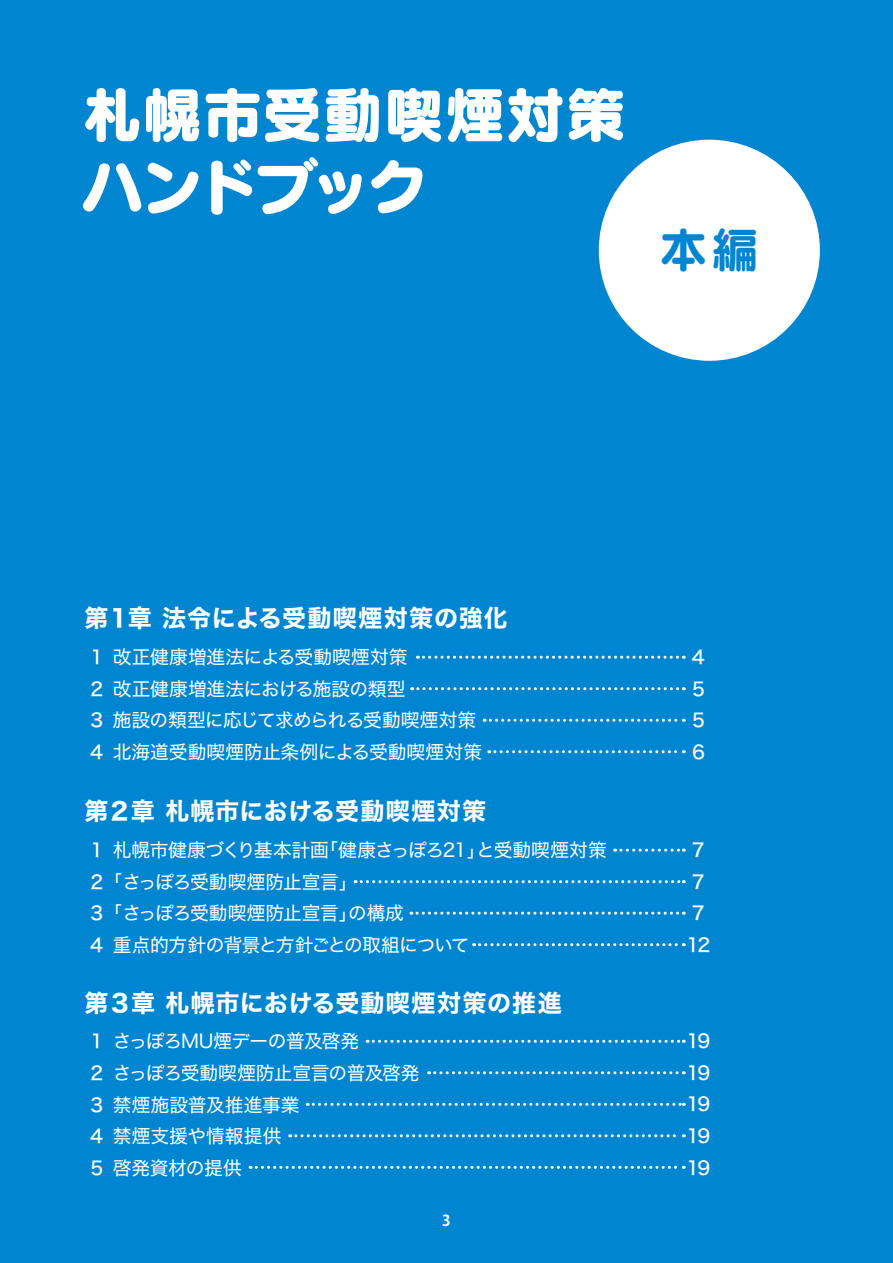
<style>
.page{position:relative;width:893px;height:1263px;background:#0086d1}
.page>*{position:absolute;margin:0;border:0;box-sizing:border-box;transform-origin:0 0}
.t1{font:60px/72px "Seurat Pro N EB";color:#fff}
.t2{font:48px "Seurat Pro N B";color:#0086d1}
.t3{font:24px "Hira Kaku Std W7";letter-spacing:.03em;color:#fff}
.t4{font:18.75px/31.5px "Hira Kaku Std W4";letter-spacing:-.015em;color:#fff}
.t5{font:18.75px/31.5px "Hira Kaku Std W5";letter-spacing:-.1em;color:#fff;text-align:justify}
.t6{font:700 15px "Koz Go Pro";color:#fff}
.s1{font-family:"Hira Kaku Std W5"}
</style>
<div class="page">
<div style="left:599px;top:140px;width:221px;height:221px;background:#fff;border-radius:50%"></div>
<svg style="left:489px;top:750px;width:195px;height:3px"></svg>
<svg style="left:484px;top:719px;width:200px;height:3px"></svg>
<svg style="left:412px;top:687px;width:272px;height:3px"></svg>
<svg style="left:417px;top:656px;width:267px;height:3px"></svg>
<svg style="left:474px;top:943px;width:210px;height:3px"></svg>
<svg style="left:411px;top:912px;width:273px;height:3px"></svg>
<svg style="left:355px;top:880px;width:329px;height:3px"></svg>
<svg style="left:615px;top:849px;width:69px;height:3px"></svg>
<svg style="left:250px;top:1166px;width:434px;height:3px"></svg>
<svg style="left:290px;top:1134px;width:394px;height:3px"></svg>
<svg style="left:307px;top:1103px;width:377px;height:3px"></svg>
<svg style="left:429px;top:1071px;width:255px;height:3px"></svg>
<svg style="left:367px;top:1040px;width:317px;height:3px"></svg>
<h1 class="t1" style="left:82px;top:77px;width:545px">札幌市受動喫煙対策ハンドブック</h1>
<h2 class="t2" style="left:659px;top:216px;width:101px">本編</h2>
<p class="t3" style="left:85px;top:599px;width:425px">第１章 法令による受動喫煙対策の強化</p>
<p class="t4" style="left:88px;top:641px;width:396px"><span class="s1">１</span>改正健康増進法による受動喫煙対策<br><span class="s1">２</span>改正健康増進法における施設の類型<br><span class="s1">３</span>施設の類型に応じて求められる受動喫煙対策<br><span class="s1">４</span>北海道受動喫煙防止条例による受動喫煙対策</p>
<p class="t3" style="left:85px;top:792px;width:403px">第２章 札幌市における受動喫煙対策</p>
<p class="t4" style="left:88px;top:834px;width:521px"><span class="s1">１</span>札幌市健康づくり基本計画「健康さっぽろ21」と受動喫煙対策<br><span class="s1">２</span>「さっぽろ受動喫煙防止宣言」<br><span class="s1">３</span>「さっぽろ受動喫煙防止宣言」の構成<br><span class="s1">４</span>重点的方針の背景と方針ごとの取組について</p>
<p class="t3" style="left:85px;top:984px;width:479px">第３章 札幌市における受動喫煙対策の推進</p>
<p class="t4" style="left:88px;top:1026px;width:333px"><span class="s1">１</span>さっぽろMU煙デーの普及啓発<br><span class="s1">２</span>さっぽろ受動喫煙防止宣言の普及啓発<br><span class="s1">３</span>禁煙施設普及推進事業<br><span class="s1">４</span>禁煙支援や情報提供<br><span class="s1">５</span>啓発資材の提供</p>
<p class="t6" style="left:442px;top:1210px;width:10px">3</p>
<p class="t5" style="left:689px;top:642px;width:20px">４<br>５<br>５<br>６</p>
<p class="t5" style="left:687px;top:834px;width:25px;text-align:left">7<br>7<br>7<br>12</p>
<p class="t5" style="left:686px;top:1026px;width:25px">19<br>19<br>19<br>19<br>19</p>
</div>
